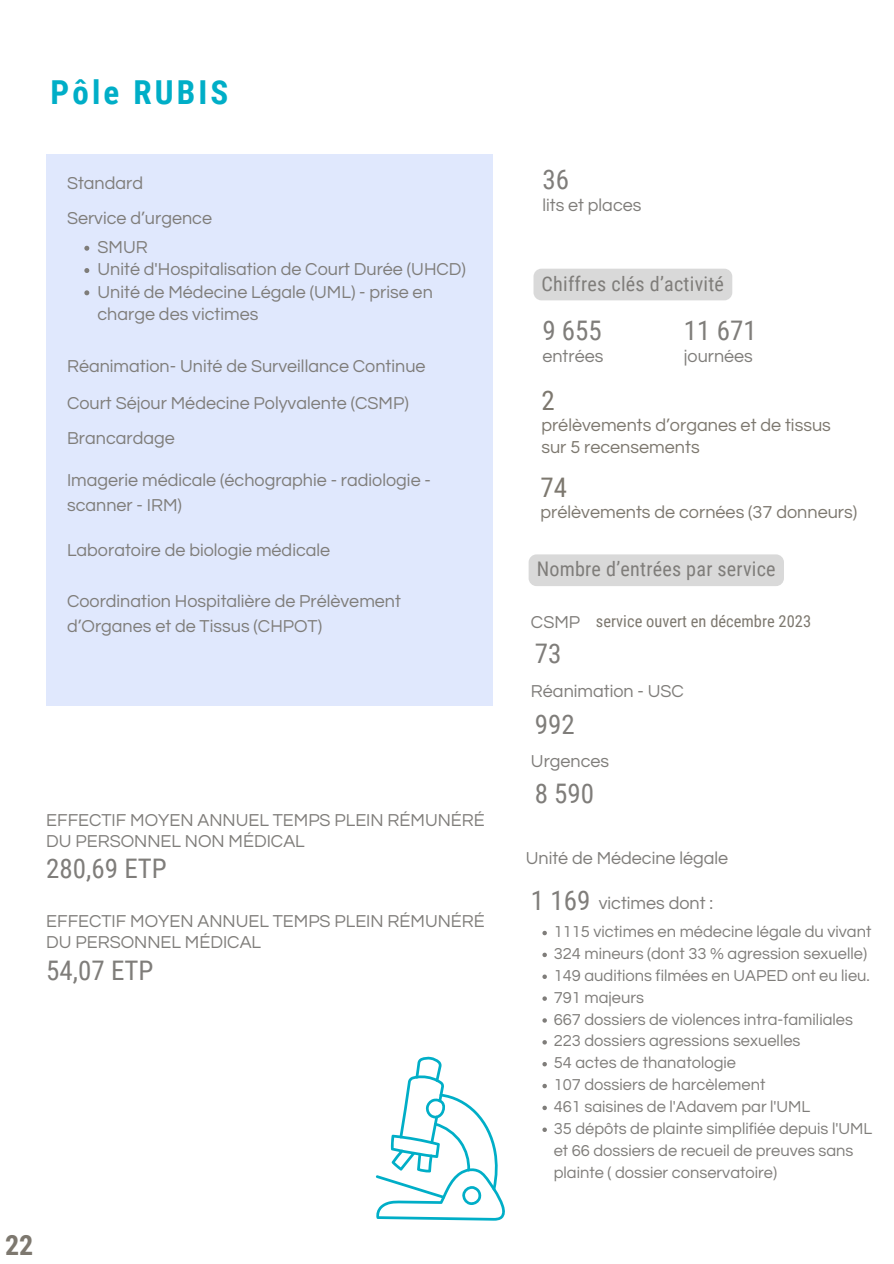
<style>
.page{position:relative;width:894px;height:1264px;background:#fff}
.page>*{position:absolute;margin:0;border:0;box-sizing:border-box;transform-origin:0 0}
.t1{font:700 33px "Roboto Condensed";letter-spacing:.095em;color:#00aec7}
.t2{font:700 27.9px "Roboto Condensed";color:#7d786f}
.t3{font:27px "Roboto Condensed";color:#7f7d7a}
.t4{font:27px "Roboto Condensed";color:#7d786f}
.t5{font:20.1px "Roboto Condensed";letter-spacing:.01em;color:#7f7d7a}
.t6{font:18px/21.3px "Questrial";color:#7f7d7a}
.t7{font:18px "Questrial";color:#7d786f}
.t8{font:16.5px/21.9px "Questrial";color:#7f7d7a}
.t9{font:16.5px "Roboto Condensed";color:#7d786f}
</style>
<div class="page">
<div style="left:46px;top:154px;width:447px;height:551px;background:#e0e8fd"></div>
<svg style="left:84px;top:246px;width:5px;height:5px"></svg>
<svg style="left:84px;top:268px;width:6px;height:5px"></svg>
<svg style="left:84px;top:290px;width:5px;height:5px"></svg>
<svg style="left:375px;top:1056px;width:130px;height:164px"></svg>
<div style="left:533px;top:269px;width:199px;height:31px;background:#d9d9d9;border-radius:8px"></div>
<div style="left:528px;top:554px;width:255px;height:32px;background:#d9d9d9;border-radius:8px"></div>
<svg style="left:542px;top:930px;width:4px;height:5px"></svg>
<svg style="left:542px;top:952px;width:4px;height:5px"></svg>
<svg style="left:542px;top:974px;width:4px;height:5px"></svg>
<svg style="left:542px;top:996px;width:4px;height:4px"></svg>
<svg style="left:542px;top:1018px;width:4px;height:4px"></svg>
<svg style="left:542px;top:1040px;width:4px;height:4px"></svg>
<svg style="left:542px;top:1062px;width:4px;height:4px"></svg>
<svg style="left:542px;top:1083px;width:4px;height:5px"></svg>
<svg style="left:542px;top:1105px;width:4px;height:5px"></svg>
<svg style="left:542px;top:1127px;width:4px;height:4px"></svg>
<p class="t1" style="left:51px;top:73px;width:179px">Pôle RUBIS</p>
<p class="t6" style="left:67px;top:173px;width:78px">Standard</p>
<p class="t6" style="left:67px;top:208px;width:146px">Service d’urgence</p>
<p class="t6" style="left:97px;top:237px;width:52px">SMUR</p>
<p class="t6" style="left:97px;top:259px;width:370px">Unité d'Hospitalisation de Court Durée (UHCD)</p>
<p class="t6" style="left:97px;top:281px;width:337px;line-height:22.4px">Unité de Médecine Légale (UML) - prise en charge des victimes</p>
<p class="t6" style="left:67px;top:356px;width:360px">Réanimation- Unité de Surveillance Continue</p>
<p class="t6" style="left:67px;top:392px;width:343px">Court Séjour Médecine Polyvalente (CSMP)</p>
<p class="t6" style="left:67px;top:428px;width:109px">Brancardage</p>
<p class="t6" style="left:67px;top:468px;width:365px;line-height:25.2px">Imagerie médicale (échographie - radiologie - scanner - IRM)</p>
<p class="t6" style="left:67px;top:540px;width:264px">Laboratoire de biologie médicale</p>
<p class="t6" style="left:67px;top:589px;width:335px;line-height:24.8px">Coordination Hospitalière de Prélèvement d’Organes et de Tissus (CHPOT)</p>
<p class="t6" style="left:46px;top:809px;width:440px">EFFECTIF MOYEN ANNUEL TEMPS PLEIN RÉMUNÉRÉ<br>DU PERSONNEL NON MÉDICAL</p>
<p class="t3" style="left:46px;top:853px;width:122px">280,69 ETP</p>
<p class="t6" style="left:46px;top:910px;width:440px">EFFECTIF MOYEN ANNUEL TEMPS PLEIN RÉMUNÉRÉ<br>DU PERSONNEL MÉDICAL</p>
<p class="t3" style="left:46px;top:954px;width:109px">54,07 ETP</p>
<p class="t2" style="left:5px;top:1228px;width:30px">22</p>
<p class="t3" style="left:542px;top:164px;width:28px">36</p>
<p class="t6" style="left:542px;top:195px;width:100px">lits et places</p>
<h3 class="t5" style="left:541px;top:272px;width:184px">Chiffres clés d’activité</h3>
<p class="t3" style="left:542px;top:315px;width:61px">9 655</p>
<p class="t6" style="left:542px;top:345px;width:62px">entrées</p>
<p class="t3" style="left:683px;top:315px;width:74px">11 671</p>
<p class="t6" style="left:683px;top:345px;width:71px">journées</p>
<p class="t4" style="left:541px;top:385px;width:15px">2</p>
<p class="t7" style="left:541px;top:416px;width:291px">prélèvements d’organes et de tissus</p>
<p class="t7" style="left:541px;top:438px;width:160px">sur 5 recensements</p>
<h4 class="t4" style="left:540px;top:471px;width:28px">74</h4>
<p class="t7" style="left:540px;top:503px;width:318px">prélèvements de cornées (37 donneurs)</p>
<p class="t5" style="left:536px;top:558px;width:240px">Nombre d’entrées par service</p>
<h2 class="t9" style="left:595px;top:611px;width:216px">service ouvert en décembre 2023</h2>
<h4 class="t6" style="left:530px;top:611px;width:51px">CSMP</h4>
<p class="t3" style="left:534px;top:638px;width:28px">73</p>
<h4 class="t6" style="left:530px;top:681px;width:154px">Réanimation - USC</h4>
<p class="t3" style="left:534px;top:709px;width:41px">992</p>
<p class="t6" style="left:530px;top:751px;width:80px">Urgences</p>
<h3 class="t3" style="left:534px;top:778px;width:61px">8 590</h3>
<h2 class="t6" style="left:525px;top:848px;width:204px">Unité de Médecine légale</h2>
<p class="t6" style="left:598px;top:893px;width:116px">victimes dont :</p>
<p class="t8" style="left:553px;top:921px;width:319px">1115 victimes en médecine légale du vivant</p>
<p class="t8" style="left:553px;top:943px;width:315px">324 mineurs (dont 33 % agression sexuelle)</p>
<p class="t8" style="left:553px;top:964px;width:317px">149 auditions filmées en UAPED ont eu lieu.</p>
<p class="t8" style="left:553px;top:986px;width:92px">791 majeurs</p>
<p class="t8" style="left:553px;top:1008px;width:301px">667 dossiers de violences intra-familiales</p>
<p class="t8" style="left:553px;top:1030px;width:248px">223 dossiers agressions sexuelles</p>
<p class="t8" style="left:553px;top:1052px;width:184px">54 actes de thanatologie</p>
<p class="t8" style="left:553px;top:1074px;width:213px">107 dossiers de harcèlement</p>
<p class="t8" style="left:553px;top:1095px;width:258px">461 saisines de l'Adavem par l'UML</p>
<p class="t8" style="left:553px;top:1117px;width:320px">35 dépôts de plainte simplifiée depuis l'UML et 66 dossiers de recueil de preuves sans plainte ( dossier conservatoire)</p>
<p class="t3" style="left:530px;top:884px;width:61px">1 169</p>
</div>
